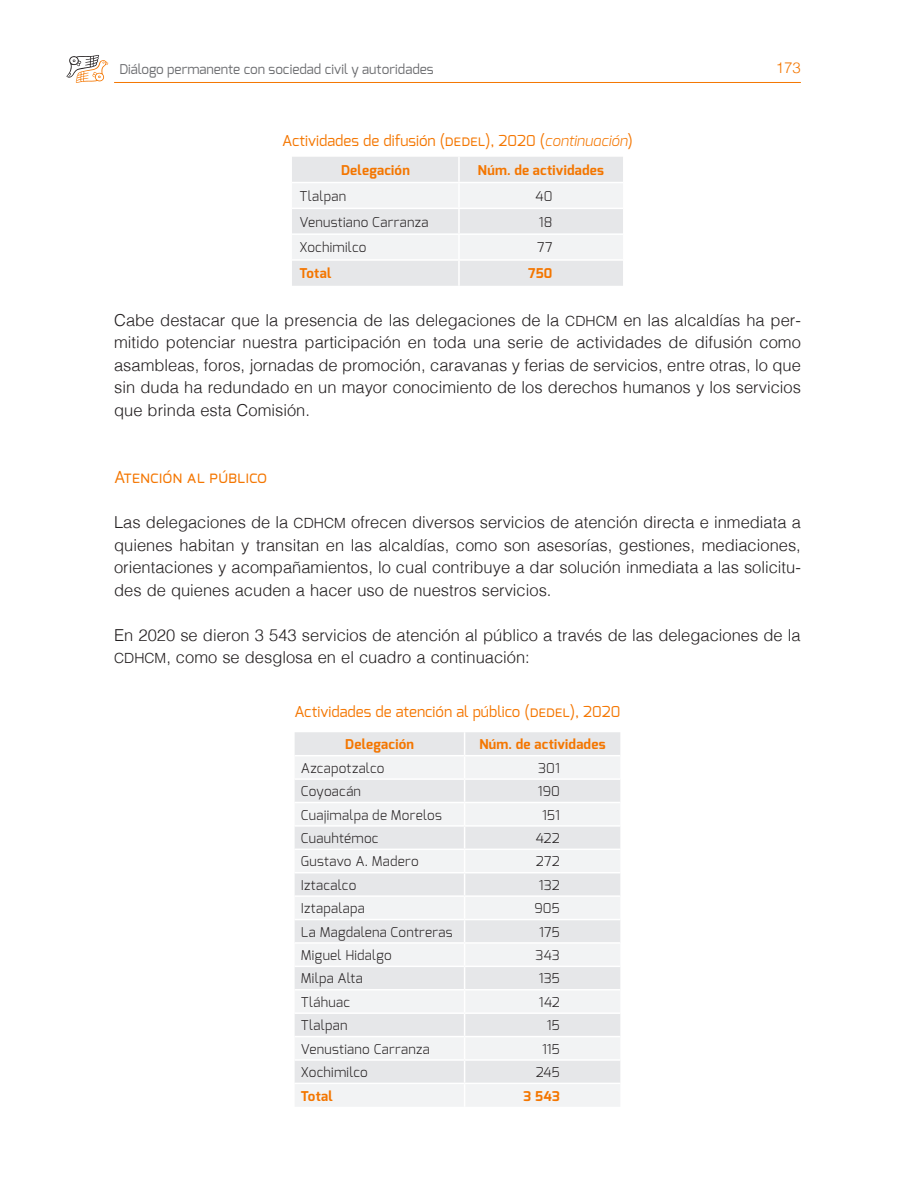
<style>
.page{position:relative;width:915px;height:1191px;background:#fff}
.page>*{position:absolute;margin:0;border:0;box-sizing:border-box;transform-origin:0 0}
.Texto_s_s{font:300 16.5px/22.5px "Helvetica";color:#231f20;text-align:justify}
.Titulo_versalitas{font:16.5px "Exo";color:#f47600}
.Cuadro_titulo{font:15px "Exo";color:#f47600}
.t1{font:300 15px "Helvetica";color:#f47600}
.Cuadro_TX{font:300 13.5px "Exo";letter-spacing:.015em;color:#231f20}
.Cuadro_cabeza{font:700 13.5px "Exo";letter-spacing:.015em;color:#f47600}
.t2{font:13.5px "Exo";color:#6c6d70}
.s1{font-weight:300;font-style:italic}
.s2{font-family:"Helvetica Light SC850";font-weight:400;font-size:14.1px}
</style>
<div class="page">
<hr style="left:114px;top:82px;width:686px;height:1px;background:#f47600">
<svg style="left:66px;top:55px;width:42px;height:28px"></svg>
<svg style="left:292px;top:157px;width:330px;height:129px"></svg>
<hr style="left:292px;top:182px;width:167px;height:1px;background:#fff">
<hr style="left:459px;top:182px;width:163px;height:1px;background:#fff">
<div style="left:295px;top:732px;width:325px;height:23px;background:#e6e7e9"></div>
<svg style="left:295px;top:757px;width:325px;height:349px;fill:#f2f3f4"></svg>
<hr style="left:463px;top:732px;width:2px;height:23px;background:#fff">
<hr style="left:463px;top:756px;width:2px;height:22px;background:#fff">
<hr style="left:294px;top:778px;width:170px;height:2px;background:#fff">
<hr style="left:464px;top:778px;width:156px;height:2px;background:#fff">
<hr style="left:463px;top:780px;width:2px;height:21px;background:#fff">
<hr style="left:294px;top:801px;width:170px;height:2px;background:#fff">
<hr style="left:464px;top:801px;width:156px;height:2px;background:#fff">
<hr style="left:463px;top:803px;width:2px;height:22px;background:#fff">
<hr style="left:294px;top:825px;width:170px;height:1px;background:#fff">
<hr style="left:464px;top:825px;width:156px;height:1px;background:#fff">
<hr style="left:463px;top:826px;width:2px;height:22px;background:#fff">
<hr style="left:294px;top:848px;width:170px;height:2px;background:#fff">
<hr style="left:464px;top:848px;width:156px;height:2px;background:#fff">
<hr style="left:463px;top:850px;width:2px;height:22px;background:#fff">
<hr style="left:294px;top:872px;width:170px;height:1px;background:#fff">
<hr style="left:464px;top:872px;width:156px;height:1px;background:#fff">
<hr style="left:463px;top:873px;width:2px;height:22px;background:#fff">
<hr style="left:294px;top:895px;width:170px;height:2px;background:#fff">
<hr style="left:464px;top:895px;width:156px;height:2px;background:#fff">
<hr style="left:463px;top:897px;width:2px;height:21px;background:#fff">
<hr style="left:294px;top:918px;width:170px;height:2px;background:#fff">
<hr style="left:464px;top:918px;width:156px;height:2px;background:#fff">
<hr style="left:463px;top:920px;width:2px;height:22px;background:#fff">
<hr style="left:294px;top:942px;width:170px;height:1px;background:#fff">
<hr style="left:464px;top:942px;width:156px;height:1px;background:#fff">
<hr style="left:463px;top:943px;width:2px;height:22px;background:#fff">
<hr style="left:294px;top:965px;width:170px;height:2px;background:#fff">
<hr style="left:464px;top:965px;width:156px;height:2px;background:#fff">
<hr style="left:463px;top:967px;width:2px;height:22px;background:#fff">
<hr style="left:294px;top:989px;width:170px;height:1px;background:#fff">
<hr style="left:464px;top:989px;width:156px;height:1px;background:#fff">
<hr style="left:463px;top:990px;width:2px;height:22px;background:#fff">
<hr style="left:294px;top:1012px;width:170px;height:2px;background:#fff">
<hr style="left:464px;top:1012px;width:156px;height:2px;background:#fff">
<hr style="left:463px;top:1014px;width:2px;height:21px;background:#fff">
<hr style="left:294px;top:1035px;width:170px;height:2px;background:#fff">
<hr style="left:464px;top:1035px;width:156px;height:2px;background:#fff">
<hr style="left:463px;top:1037px;width:2px;height:22px;background:#fff">
<hr style="left:294px;top:1059px;width:170px;height:1px;background:#fff">
<hr style="left:464px;top:1059px;width:156px;height:1px;background:#fff">
<hr style="left:463px;top:1060px;width:2px;height:22px;background:#fff">
<hr style="left:294px;top:1082px;width:170px;height:2px;background:#fff">
<hr style="left:464px;top:1082px;width:156px;height:2px;background:#fff">
<hr style="left:463px;top:1084px;width:2px;height:22px;background:#fff">
<p class="t2" style="left:119px;top:61px;width:316px">Diálogo permanente con sociedad civil y autoridades</p>
<p class="t1" style="left:775px;top:55px;width:27px">173</p>
<p class="Cuadro_titulo" style="left:282px;top:130px;width:352px">Actividades de difusión (dedel), 2020 (<span class="s1">continuación</span>)</p>
<p class="Cuadro_cabeza" style="left:341px;top:161px;width:70px">Delegación</p>
<p class="Cuadro_cabeza" style="left:477px;top:161px;width:128px">Núm. de actividades</p>
<p class="Cuadro_TX" style="left:299px;top:187px;width:48px">Tlalpan</p>
<p class="Cuadro_TX" style="left:535px;top:187px;width:19px">40</p>
<p class="Cuadro_TX" style="left:299px;top:213px;width:130px">Venustiano Carranza</p>
<p class="Cuadro_TX" style="left:538px;top:213px;width:15px">18</p>
<p class="Cuadro_TX" style="left:299px;top:239px;width:68px">Xochimilco</p>
<p class="Cuadro_TX" style="left:537px;top:239px;width:17px">77</p>
<p class="Cuadro_cabeza" style="left:299px;top:265px;width:33px">Total</p>
<p class="Cuadro_cabeza" style="left:528px;top:265px;width:26px">750</p>
<p class="Texto_s_s" style="left:114px;top:307px;width:688px">Cabe destacar que la presencia de las delegaciones de la <span class="s2">CDHCM</span> en las alcaldías ha per&shy;mitido potenciar nuestra participación en toda una serie de actividades de difusión como asambleas, foros, jornadas de promoción, caravanas y ferias de servicios, entre otras, lo que sin duda ha redundado en un mayor conocimiento de los derechos humanos y los servicios que brinda esta Comisión.</p>
<p class="Titulo_versalitas" style="left:114px;top:466px;width:154px">Atención al público</p>
<p class="Texto_s_s" style="left:114px;top:510px;width:688px">Las delegaciones de la <span class="s2">CDHCM</span> ofrecen diversos servicios de atención directa e inmediata a quienes habitan y transitan en las alcaldías, como son asesorías, gestiones, mediaciones, orientaciones y acompañamientos, lo cual contribuye a dar solución inmediata a las solicitu&shy;des de quienes acuden a hacer uso de nuestros servicios.</p>
<p class="Texto_s_s" style="left:114px;top:622px;width:688px">En 2020 se dieron 3 543 servicios de atención al público a través de las delegaciones de la<br><span class="s2">CDHCM</span>, como se desglosa en el cuadro a continuación:</p>
<p class="Cuadro_titulo" style="left:294px;top:702px;width:327px">Actividades de atención al público (dedel), 2020</p>
<p class="Cuadro_cabeza" style="left:345px;top:736px;width:70px">Delegación</p>
<p class="Cuadro_cabeza" style="left:479px;top:736px;width:128px">Núm. de actividades</p>
<p class="Cuadro_TX" style="left:301px;top:759px;width:85px">Azcapotzalco</p>
<p class="Cuadro_TX" style="left:538px;top:759px;width:23px">301</p>
<p class="Cuadro_TX" style="left:301px;top:782px;width:62px">Coyoacán</p>
<p class="Cuadro_TX" style="left:537px;top:782px;width:24px">190</p>
<p class="Cuadro_TX" style="left:301px;top:806px;width:142px">Cuajimalpa de Morelos</p>
<p class="Cuadro_TX" style="left:542px;top:806px;width:19px">151</p>
<p class="Cuadro_TX" style="left:301px;top:829px;width:79px">Cuauhtémoc</p>
<p class="Cuadro_TX" style="left:535px;top:829px;width:26px">422</p>
<p class="Cuadro_TX" style="left:301px;top:853px;width:119px">Gustavo A. Madero</p>
<p class="Cuadro_TX" style="left:535px;top:853px;width:26px">272</p>
<p class="Cuadro_TX" style="left:301px;top:876px;width:57px">Iztacalco</p>
<p class="Cuadro_TX" style="left:538px;top:876px;width:23px">132</p>
<p class="Cuadro_TX" style="left:301px;top:899px;width:65px">Iztapalapa</p>
<p class="Cuadro_TX" style="left:534px;top:899px;width:27px">905</p>
<p class="Cuadro_TX" style="left:301px;top:923px;width:153px">La Magdalena Contreras</p>
<p class="Cuadro_TX" style="left:539px;top:923px;width:22px">175</p>
<p class="Cuadro_TX" style="left:301px;top:946px;width:92px">Miguel Hidalgo</p>
<p class="Cuadro_TX" style="left:535px;top:946px;width:26px">343</p>
<p class="Cuadro_TX" style="left:301px;top:970px;width:63px">Milpa Alta</p>
<p class="Cuadro_TX" style="left:538px;top:970px;width:23px">135</p>
<p class="Cuadro_TX" style="left:301px;top:993px;width:51px">Tláhuac</p>
<p class="Cuadro_TX" style="left:538px;top:993px;width:23px">142</p>
<p class="Cuadro_TX" style="left:301px;top:1016px;width:48px">Tlalpan</p>
<p class="Cuadro_TX" style="left:546px;top:1016px;width:15px">15</p>
<p class="Cuadro_TX" style="left:301px;top:1040px;width:130px">Venustiano Carranza</p>
<p class="Cuadro_TX" style="left:542px;top:1040px;width:19px">115</p>
<p class="Cuadro_TX" style="left:301px;top:1063px;width:68px">Xochimilco</p>
<p class="Cuadro_TX" style="left:535px;top:1063px;width:26px">245</p>
<p class="Cuadro_cabeza" style="left:301px;top:1087px;width:33px">Total</p>
<p class="Cuadro_cabeza" style="left:523px;top:1087px;width:38px">3 543</p>
</div>
